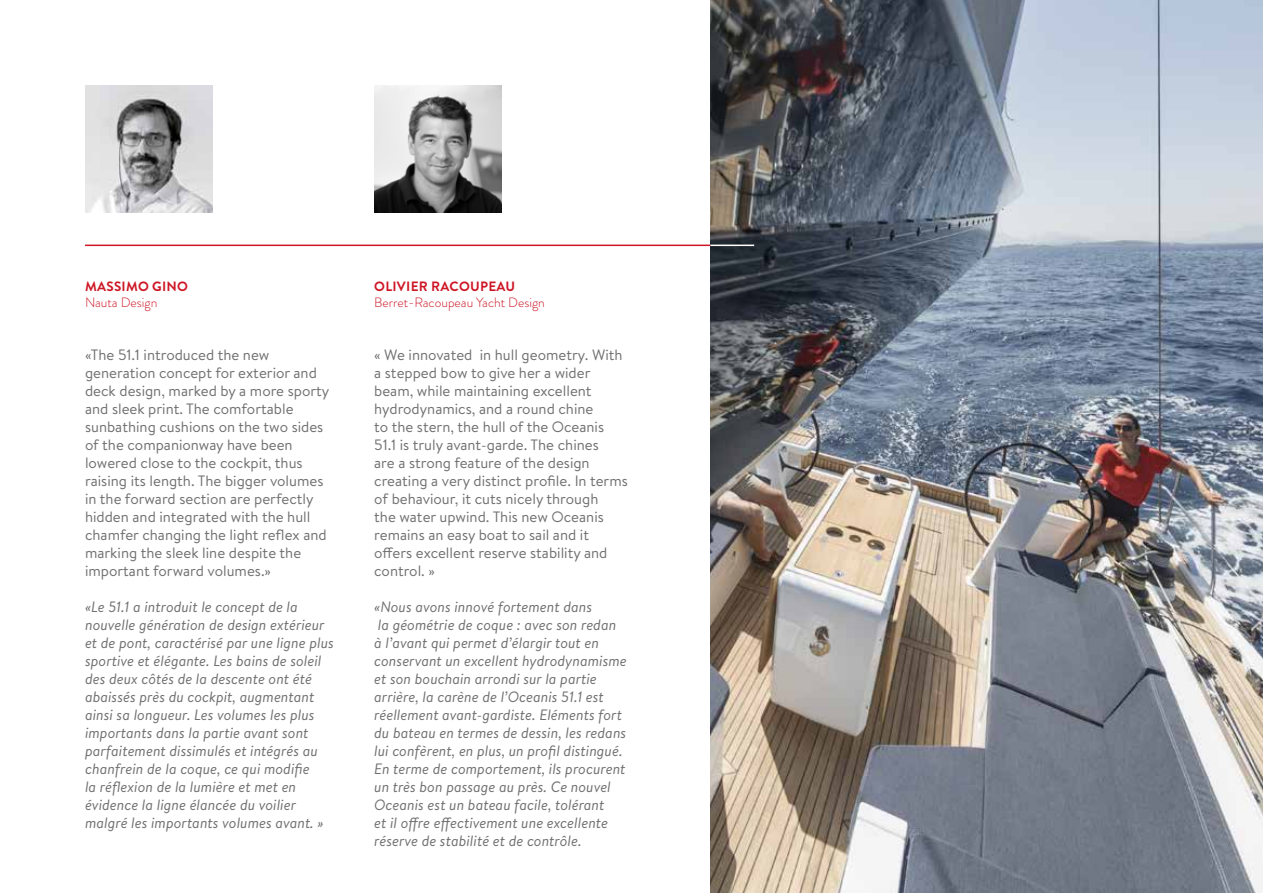
<style>
.page{position:relative;width:1263px;height:893px;background:#fff}
.page>*{position:absolute;margin:0;border:0;box-sizing:border-box;transform-origin:0 0}
.t1{font:italic 15px/18px "Brandon Text";color:#706f6f}
.t2{font:15px/18px "Brandon Text";color:#706f6f}
.t3{font:300 13.5px "Brandon Grotesque";color:#ce1625}
.t4{font:700 13.5px "Brandon Grotesque";letter-spacing:.02em;color:#ce1625}
</style>
<div class="page">
<img style="left:710px;top:0;width:553px;height:893px">
<hr style="left:710px;top:245px;width:44px;height:1px;background:#fff">
<hr style="left:85px;top:245px;width:625px;height:1px;background:#ce1625">
<img style="left:85px;top:85px;width:128px;height:128px">
<img style="left:374px;top:85px;width:128px;height:128px">
<p class="t4" style="left:85px;top:279px;width:104px">MASSIMO GINO</p>
<p class="t3" style="left:85px;top:298px;width:74px">Nauta Design</p>
<p class="t2" style="left:85px;top:347px;width:246px">«The 51.1 introduced the new generation concept for exterior and deck design, marked by a more sporty and sleek print. The comfortable sunbathing cushions on the two sides of the companionway have been lowered close to the cockpit, thus raising its length. The bigger volumes in the forward section are perfectly hidden and integrated with the hull chamfer changing the light reflex and marking the sleek line despite the important forward volumes.»</p>
<p class="t1" style="left:85px;top:598px;width:250px">«Le 51.1 a introduit le concept de la nouvelle génération de design extérieur et de pont, caractérisé par une ligne plus sportive et élégante. Les bains de soleil des deux côtés de la descente ont été abaissés près du cockpit, augmentant ainsi sa longueur. Les volumes les plus importants dans la partie avant sont parfaitement dissimulés et intégrés au chanfrein de la coque, ce qui modifie<br>la réflexion de la lumière et met en évidence la ligne élancée du voilier malgré les importants volumes avant. »</p>
<p class="t4" style="left:374px;top:279px;width:143px">OLIVIER RACOUPEAU</p>
<p class="t3" style="left:374px;top:298px;width:172px">Berret-Racoupeau Yacht Design</p>
<p class="t2" style="left:374px;top:347px;width:255px">« We innovated in hull geometry. With a stepped bow to give her a wider beam, while maintaining excellent hydrodynamics, and a round chine<br>to the stern, the hull of the Oceanis 51.1 is truly avant-garde. The chines<br>are a strong feature of the design creating a very distinct profile. In terms of behaviour, it cuts nicely through<br>the water upwind. This new Oceanis remains an easy boat to sail and it offers excellent reserve stability and control. »</p>
<p class="t1" style="left:374px;top:598px;width:254px">«Nous avons innové fortement dans<br>la géométrie de coque : avec son redan<br>à l’avant qui permet d’élargir tout en conservant un excellent hydrodynamisme et son bouchain arrondi sur la partie arrière, la carène de l’Oceanis 51.1 est réellement avant-gardiste. Eléments fort du bateau en termes de dessin, les redans lui confèrent, en plus, un profil distingué.<br>En terme de comportement, ils procurent un très bon passage au près. Ce nouvel Oceanis est un bateau facile, tolérant<br>et il offre effectivement une excellente réserve de stabilité et de contrôle.</p>
</div>
